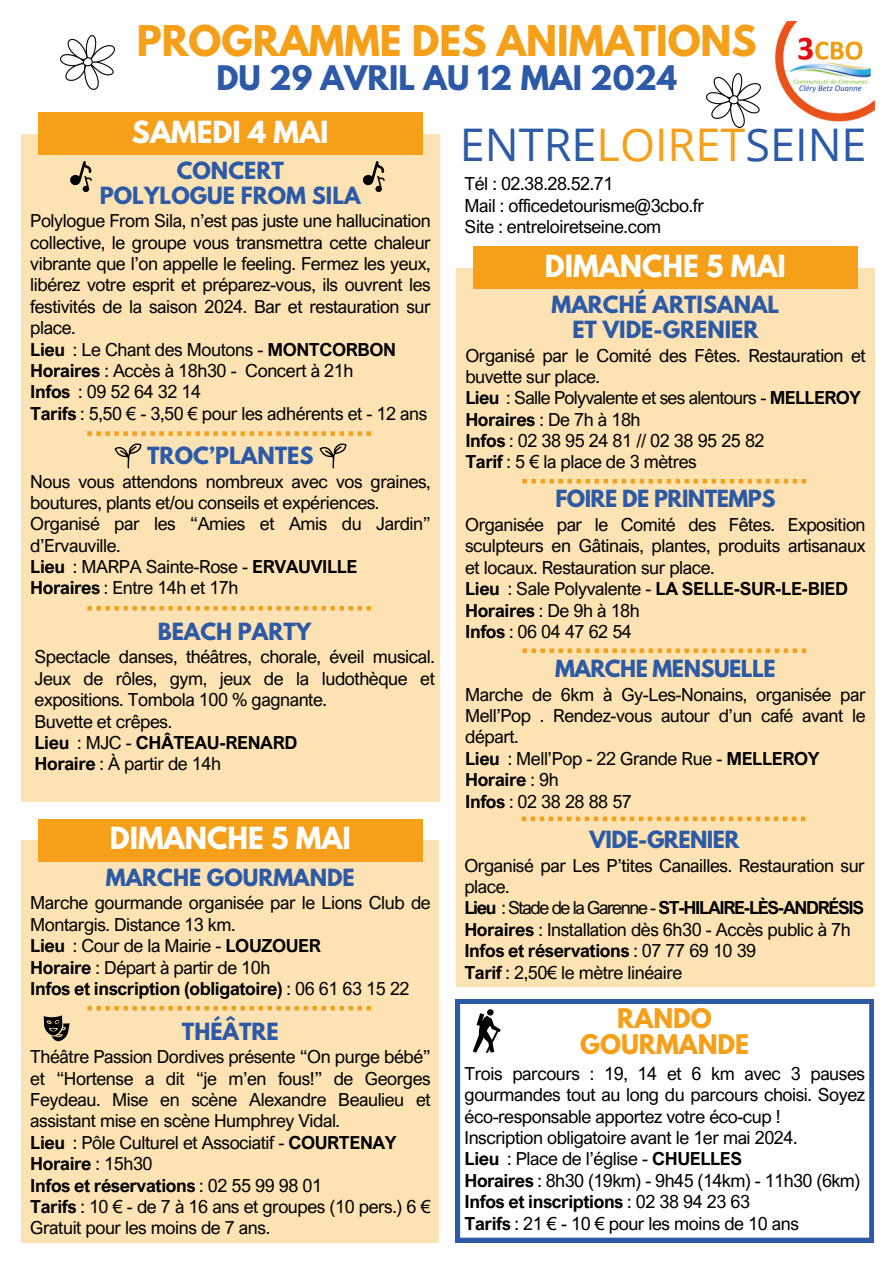
<style>
.page{position:relative;width:894px;height:1264px;background:#fff}
.page>*{position:absolute;margin:0;border:0;box-sizing:border-box;transform-origin:0 0}
.t1{font:45px "Open Sans";color:#2c5aa6}
.t2{font:700 37.5px "League Spartan";color:#f69f19}
.t3{font:700 30px "League Spartan";color:#2c5aa6}
.t4{font:700 27px "League Spartan";color:#fff}
.t5{font:700 24px/25.8px "League Spartan";color:#f69f19;text-align:center}
.t6{font:700 21px "League Spartan";color:#2c5aa6}
.t7{font:700 21px "League Spartan";letter-spacing:-.025em;color:#2c5aa6}
.t8{font:18px/21.3px "Arial Nova";letter-spacing:-.025em;color:#000;text-align:justify}
.t9{font:700 18px "Arial Nova";letter-spacing:-.025em;color:#000}
.t10{font:700 18px "Arial Nova";letter-spacing:-.075em;color:#000}
.s1{color:#f69f19}
.s2{font-weight:700}
.s3{font-weight:400}
</style>
<div class="page">
<img style="left:775px;top:21px;width:99px;height:101px">
<img style="left:60px;top:36px;width:54px;height:54px">
<img style="left:706px;top:74px;width:54px;height:54px">
<div style="left:21px;top:134px;width:418px;height:667px;background:#fde3b4"></div>
<div style="left:38px;top:112px;width:384px;height:43px;background:#f69f19"></div>
<svg style="left:87px;top:431px;width:284px;height:5px"></svg>
<div style="left:21px;top:840px;width:418px;height:402px;background:#fde3b4"></div>
<div style="left:38px;top:818px;width:384px;height:43px;background:#f69f19"></div>
<svg style="left:87px;top:1005px;width:284px;height:5px"></svg>
<div style="left:456px;top:268px;width:418px;height:718px;background:#fde3b4"></div>
<svg style="left:521px;top:816px;width:284px;height:5px"></svg>
<svg style="left:522px;top:479px;width:284px;height:4px"></svg>
<svg style="left:522px;top:648px;width:284px;height:5px"></svg>
<div style="left:473px;top:247px;width:384px;height:42px;background:#f69f19"></div>
<svg style="left:87px;top:606px;width:284px;height:4px"></svg>
<svg style="left:455px;top:999px;width:418px;height:243px"></svg>
<svg style="left:473px;top:1009px;width:27px;height:43px"></svg>
<svg style="left:70px;top:161px;width:22px;height:31px"></svg>
<svg style="left:115px;top:443px;width:27px;height:25px"></svg>
<svg style="left:44px;top:1015px;width:26px;height:26px"></svg>
<svg style="left:319px;top:443px;width:27px;height:25px"></svg>
<svg style="left:362px;top:161px;width:22px;height:31px"></svg>
<p class="t2" style="left:137px;top:23px;width:621px">PROGRAMME DES ANIMATIONS</p>
<p class="t3" style="left:216px;top:63px;width:462px">DU 29 AVRIL AU 12 MAI 2024</p>
<h3 class="t4" style="left:132px;top:119px;width:198px">SAMEDI 4 MAI</h3>
<p class="t1" style="left:459px;top:113px;width:408px">ENTRE<span class="s1">LOIRET</span>SEINE</p>
<h3 class="t8" style="left:464px;top:173px;width:150px">Tél : 02.38.28.52.71</h3>
<p class="t8" style="left:464px;top:194px;width:241px">Mail : officedetourisme@3cbo.fr</p>
<p class="t8" style="left:464px;top:215px;width:198px">Site : entreloiretseine.com</p>
<p class="t6" style="left:177px;top:160px;width:109px">CONCERT</p>
<p class="t6" style="left:100px;top:185px;width:262px">POLYLOGUE FROM SILA</p>
<p class="t8" style="left:30px;top:210px;width:402px">Polylogue From Sila, n’est pas juste une hallucination collective, le groupe vous transmettra cette chaleur vibrante que l’on appelle le feeling. Fermez les yeux, libérez votre esprit et préparez-vous, ils ouvrent les festivités de la saison 2024. Bar et restauration sur place.</p>
<p class="t8" style="left:30px;top:338px;width:367px"><span class="s2">Lieu</span> : Le Chant des Moutons - <span class="s2">MONTCORBON</span></p>
<p class="t8" style="left:30px;top:359px;width:324px"><span class="s2">Horaires</span> : Accès à 18h30 - Concert à 21h</p>
<p class="t8" style="left:30px;top:381px;width:172px"><span class="s2">Infos</span> : 09 52 64 32 14</p>
<p class="t8" style="left:30px;top:402px;width:398px"><span class="s2">Tarifs</span> : 5,50 € - 3,50 € pour les adhérents et - 12 ans</p>
<p class="t6" style="left:147px;top:445px;width:168px">TROC’PLANTES</p>
<p class="t8" style="left:30px;top:470px;width:402px">Nous vous attendons nombreux avec vos graines, boutures, plants et/ou conseils et expériences.</p>
<p class="t8" style="left:30px;top:513px;width:402px">Organisé par les “Amies et Amis du Jardin” d’Ervauville.</p>
<p class="t8" style="left:30px;top:555px;width:328px"><span class="s2">Lieu</span> : MARPA Sainte-Rose - <span class="s2">ERVAUVILLE</span></p>
<p class="t8" style="left:30px;top:577px;width:210px"><span class="s2">Horaires</span> : Entre 14h et 17h</p>
<p class="t4" style="left:544px;top:253px;width:242px">DIMANCHE 5 MAI</p>
<p class="t6" style="left:551px;top:294px;width:229px">MARCHÉ ARTISANAL</p>
<p class="t6" style="left:572px;top:319px;width:187px">ET VIDE-GRENIER</p>
<p class="t8" style="left:465px;top:344px;width:402px">Organisé par le Comité des Fêtes. Restauration et buvette sur place.</p>
<p class="t8" style="left:465px;top:387px;width:397px"><span class="s2">Lieu</span> : Salle Polyvalente et ses alentours - <span class="s2">MELLEROY</span></p>
<p class="t8" style="left:465px;top:408px;width:177px"><span class="s2">Horaires</span> : De 7h à 18h</p>
<p class="t8" style="left:465px;top:429px;width:300px"><span class="s2">Infos</span> : 02 38 95 24 81 // 02 38 95 25 82</p>
<p class="t8" style="left:465px;top:451px;width:233px"><span class="s2">Tarif</span> : 5 € la place de 3 mètres</p>
<p class="t7" style="left:555px;top:488px;width:221px">FOIRE DE PRINTEMPS</p>
<p class="t8" style="left:465px;top:513px;width:402px">Organisée par le Comité des Fêtes. Exposition sculpteurs en Gâtinais, plantes, produits artisanaux et locaux. Restauration sur place.</p>
<p class="t9" style="left:465px;top:577px;width:384px">Lieu <span class="s3">: Sale Polyvalente -</span> LA SELLE-SUR-LE-BIED</p>
<p class="t8" style="left:465px;top:599px;width:176px"><span class="s2">Horaires</span> : De 9h à 18h</p>
<p class="t8" style="left:465px;top:620px;width:168px"><span class="s2">Infos</span> : 06 04 47 62 54</p>
<p class="t6" style="left:158px;top:621px;width:155px">BEACH PARTY</p>
<p class="t8" style="left:35px;top:646px;width:402px">Spectacle danses, théâtres, chorale, éveil musical.<br>Jeux de rôles, gym, jeux de la ludothèque et expositions. Tombola 100 % gagnante.</p>
<p class="t8" style="left:35px;top:710px;width:139px">Buvette et crêpes.</p>
<p class="t9" style="left:35px;top:731px;width:264px">Lieu <span class="s3">: MJC -</span> CHÂTEAU-RENARD</p>
<p class="t8" style="left:35px;top:753px;width:188px"><span class="s2">Horaire</span> : À partir de 14h</p>
<p class="t7" style="left:555px;top:658px;width:222px">MARCHE MENSUELLE</p>
<p class="t8" style="left:465px;top:683px;width:402px">Marche de 6km à Gy-Les-Nonains, organisée par Mell’Pop . Rendez-vous autour d’un café avant le départ.</p>
<p class="t8" style="left:465px;top:747px;width:356px"><span class="s2">Lieu</span> : Mell’Pop - 22 Grande Rue - <span class="s2">MELLEROY</span></p>
<p class="t9" style="left:465px;top:768px;width:95px">Horaire <span class="s3">: 9h</span></p>
<p class="t8" style="left:465px;top:790px;width:168px"><span class="s2">Infos</span> : 02 38 28 88 57</p>
<h1 class="t4" style="left:110px;top:825px;width:242px">DIMANCHE 5 MAI</h1>
<p class="t6" style="left:106px;top:866px;width:250px">MARCHE GOURMANDE</p>
<p class="t8" style="left:30px;top:892px;width:402px">Marche gourmande organisée par le Lions Club de<br>Montargis. Distance 13 km.</p>
<p class="t8" style="left:30px;top:934px;width:292px"><span class="s2">Lieu</span> : Cour de la Mairie - <span class="s2">LOUZOUER</span></p>
<p class="t8" style="left:30px;top:956px;width:241px"><span class="s2">Horaire</span> : Départ à partir de 10h</p>
<p class="t9" style="left:30px;top:977px;width:380px">Infos et inscription (obligatoire) <span class="s3">: 06 61 63 15 22</span></p>
<p class="t6" style="left:182px;top:1020px;width:98px">THÉÂTRE</p>
<p class="t8" style="left:30px;top:1045px;width:402px">Théâtre Passion Dordives présente “On purge bébé” et “Hortense a dit “je m’en fous!” de Georges Feydeau. Mise en scène Alexandre Beaulieu et assistant mise en scène Humphrey Vidal.</p>
<p class="t8" style="left:30px;top:1131px;width:368px"><span class="s2">Lieu</span> : Pôle Culturel et Associatif - <span class="s2">COURTENAY</span></p>
<p class="t9" style="left:30px;top:1152px;width:124px">Horaire <span class="s3">: 15h30</span></p>
<p class="t9" style="left:30px;top:1173px;width:293px">Infos et réservations <span class="s3">: 02 55 99 98 01</span></p>
<p class="t8" style="left:30px;top:1195px;width:402px"><span class="s2">Tarifs</span> : 10 € - de 7 à 16 ans et groupes (10 pers.) 6 €<br>Gratuit pour les moins de 7 ans.</p>
<h3 class="t7" style="left:589px;top:829px;width:151px">VIDE-GRENIER</h3>
<p class="t8" style="left:464px;top:854px;width:402px">Organisé par Les P’tites Canailles. Restauration sur place.</p>
<p class="t10" style="left:464px;top:896px;width:401px">Lieu <span class="s3">: Stade de la Garenne -</span> ST-HILAIRE-LÈS-ANDRÉSIS</p>
<p class="t8" style="left:464px;top:918px;width:388px"><span class="s2">Horaires</span> : Installation dès 6h30 - Accès public à 7h</p>
<p class="t9" style="left:464px;top:939px;width:293px">Infos et réservations <span class="s3">: 07 77 69 10 39</span></p>
<p class="t8" style="left:464px;top:961px;width:219px"><span class="s2">Tarif</span> : 2,50€ le mètre linéaire</p>
<h4 class="t5" style="left:580px;top:1008px;width:170px">RANDO<br>GOURMANDE</h4>
<p class="t8" style="left:464px;top:1062px;width:402px">Trois parcours : 19, 14 et 6 km avec 3 pauses gourmandes tout au long du parcours choisi. Soyez éco-responsable apportez votre éco-cup !</p>
<p class="t8" style="left:464px;top:1126px;width:334px">Inscription obligatoire avant le 1er mai 2024.</p>
<p class="t8" style="left:464px;top:1147px;width:279px"><span class="s2">Lieu</span> : Place de l’église - <span class="s2">CHUELLES</span></p>
<p class="t8" style="left:464px;top:1169px;width:397px"><span class="s2">Horaires</span> : 8h30 (19km) - 9h45 (14km) - 11h30 (6km)</p>
<p class="t9" style="left:464px;top:1190px;width:287px">Infos et inscriptions <span class="s3">: 02 38 94 23 63</span></p>
<p class="t8" style="left:464px;top:1212px;width:336px"><span class="s2">Tarifs</span> : 21 € - 10 € pour les moins de 10 ans</p>
</div>
